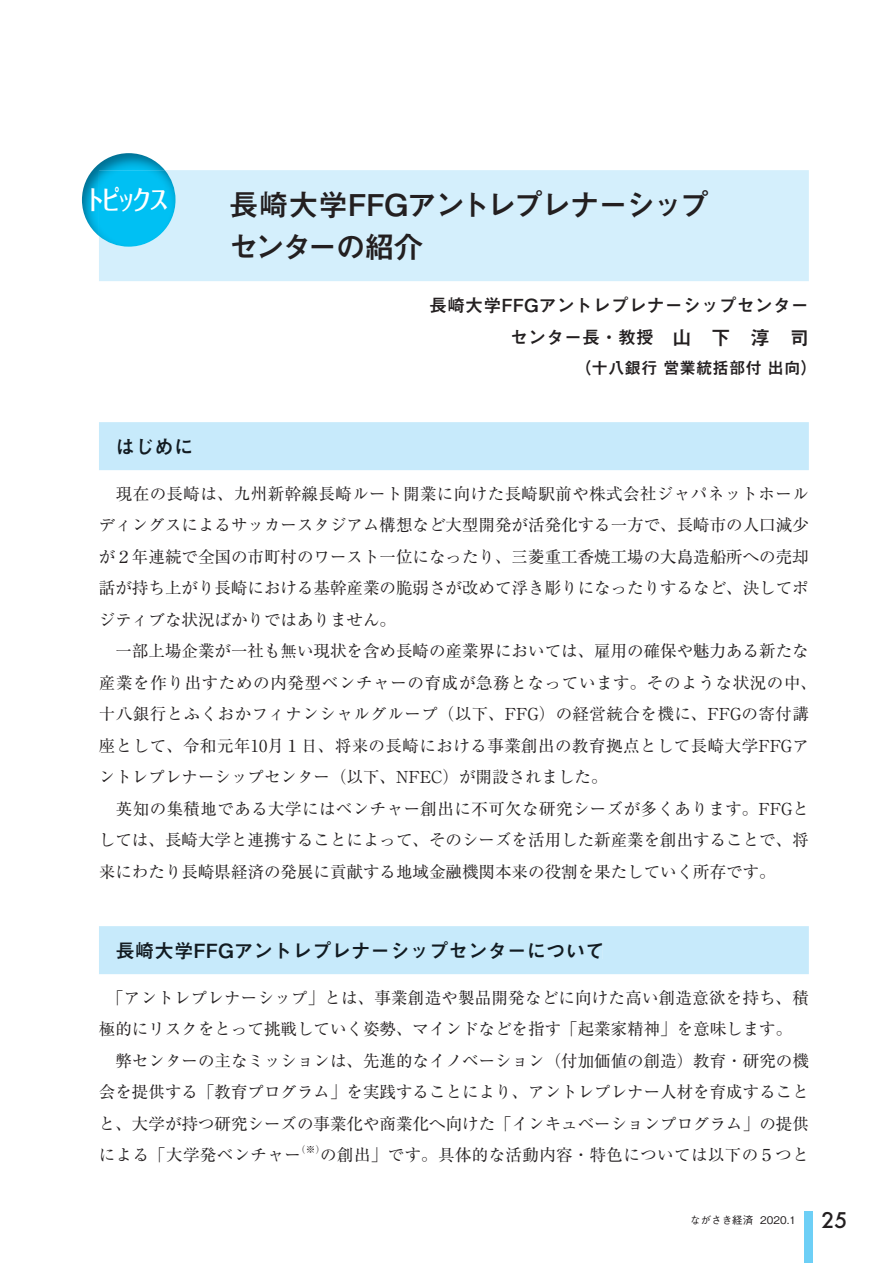
<style>
.page{position:relative;width:893px;height:1263px;background:#fff}
.page>*{position:absolute;margin:0;border:0;box-sizing:border-box;transform-origin:0 0}
.t1{font:30px/42px "Mi Go MB1 Std De Bold 90 pv RKSJ H";letter-spacing:-.06em;color:#231f20}
.t2{font:27px "Folk Pro Bold 90 pv RKSJ H";letter-spacing:-.17em;color:#fff;scale:.7 1}
.t3{font:19.5px "Mi Go MB1 Std De Bold 90 pv RKSJ H";color:#121b21}
.t4{font:18px/32.2px "Mi Go MB1 Std De Bold 90 pv RKSJ H";color:#231f20;text-align:right}
.t5{font:16.5px/31.5px "Ryumin Pro Regular 90 pv RKSJ H";color:#231f20}
.t6{font:16.5px "Ryumin Pro Regular 90 pv RKSJ H";letter-spacing:.025em;color:#231f20}
.t7{font:16.5px "Mi Go MB1 Std De Bold 90 pv RKSJ H";color:#231f20}
.t8{font:10.5px "Gothic BBB Pro Medium 90 pv RKSJ H";color:#231f20}
.t9{font:9.6px "Ryumin Pro Regular 90 pv RKSJ H";color:#231f20}
.s1{font-size:19.5px}
.s2{font-family:"Futura";font-weight:500;font-size:21px}
</style>
<div class="page">
<div style="left:804px;top:1212px;width:9px;height:51px;background:#6dcff6"></div>
<div style="left:99px;top:170px;width:709px;height:111px;background:#d4effc"></div>
<img style="left:82px;top:153px;width:83px;height:83px">
<img style="left:99px;top:170px;width:76px;height:77px">
<div style="left:99px;top:422px;width:709px;height:48px;background:#c7eafb"></div>
<div style="left:118px;top:438px;width:73px;height:16px;background:#c7eafb"></div>
<div style="left:99px;top:926px;width:709px;height:48px;background:#c7eafb"></div>
<div style="left:117px;top:941px;width:485px;height:18px;background:#c7eafb"></div>
<h2 class="t2" style="left:85px;top:190px;width:120px">トピックス</h2>
<p class="t3" style="left:115px;top:439px;width:80px">はじめに</p>
<h1 class="t1" style="left:229px;top:188px;width:482px">長崎大学FFGアントレプレナーシップセンターの紹介</h1>
<p class="t4" style="left:429px;top:292px;width:381px">長崎大学FFGアントレプレナーシップセンターセンター長・教授　<span class="s1">山　下　淳　司</span></p>
<p class="t7" style="left:575px;top:361px;width:243px">（十八銀行 営業統括部付 出向）</p>
<p class="t5" style="left:99px;top:480px;width:719px">　現在の長崎は、九州新幹線長崎ルート開業に向けた長崎駅前や株式会社ジャパネットホールディングスによるサッカースタジアム構想など大型開発が活発化する一方で、長崎市の人口減少が２年連続で全国の市町村のワースト一位になったり、三菱重工香焼工場の大島造船所への売却話が持ち上がり長崎における基幹産業の脆弱さが改めて浮き彫りになったりするなど、決してポジティブな状況ばかりではありません。<br>　一部上場企業が一社も無い現状を含め長崎の産業界においては、雇用の確保や魅力ある新たな産業を作り出すための内発型ベンチャーの育成が急務となっています。そのような状況の中、十八銀行とふくおかフィナンシャルグループ（以下、FFG）の経営統合を機に、FFGの寄付講座として、令和元年10月１日、将来の長崎における事業創出の教育拠点として長崎大学FFGアントレプレナーシップセンター（以下、NFEC）が開設されました。<br>　英知の集積地である大学にはベンチャー創出に不可欠な研究シーズが多くあります。FFGとしては、長崎大学と連携することによって、そのシーズを活用した新産業を創出することで、将来にわたり長崎県経済の発展に貢献する地域金融機関本来の役割を果たしていく所存です。</p>
<p class="t3" style="left:115px;top:943px;width:490px">長崎大学FFGアントレプレナーシップセンターについて</p>
<p class="t5" style="left:99px;top:984px;width:711px;text-indent:8px">「アントレプレナーシップ」とは、事業創造や製品開発などに向けた高い創造意欲を持ち、積極的にリスクをとって挑戦していく姿勢、マインドなどを指す「起業家精神」を意味します。　弊センターの主なミッションは、先進的なイノベーション（付加価値の創造）教育・研究の機会を提供する「教育プログラム」を実践することにより、アントレプレナー人材を育成することと、大学が持つ研究シーズの事業化や商業化へ向けた「インキュベーションプログラム」の提供による「大学発ベンチャー</p>
<p class="t9" style="left:301px;top:1146px;width:21px">(※)</p>
<p class="t6" style="left:320px;top:1149px;width:490px">の創出」です。具体的な活動内容・特色については以下の５つと</p>
<p class="t8" style="left:690px;top:1216px;width:159px">ながさき経済 2020.1 <span class="s2">25</span></p>
</div>
